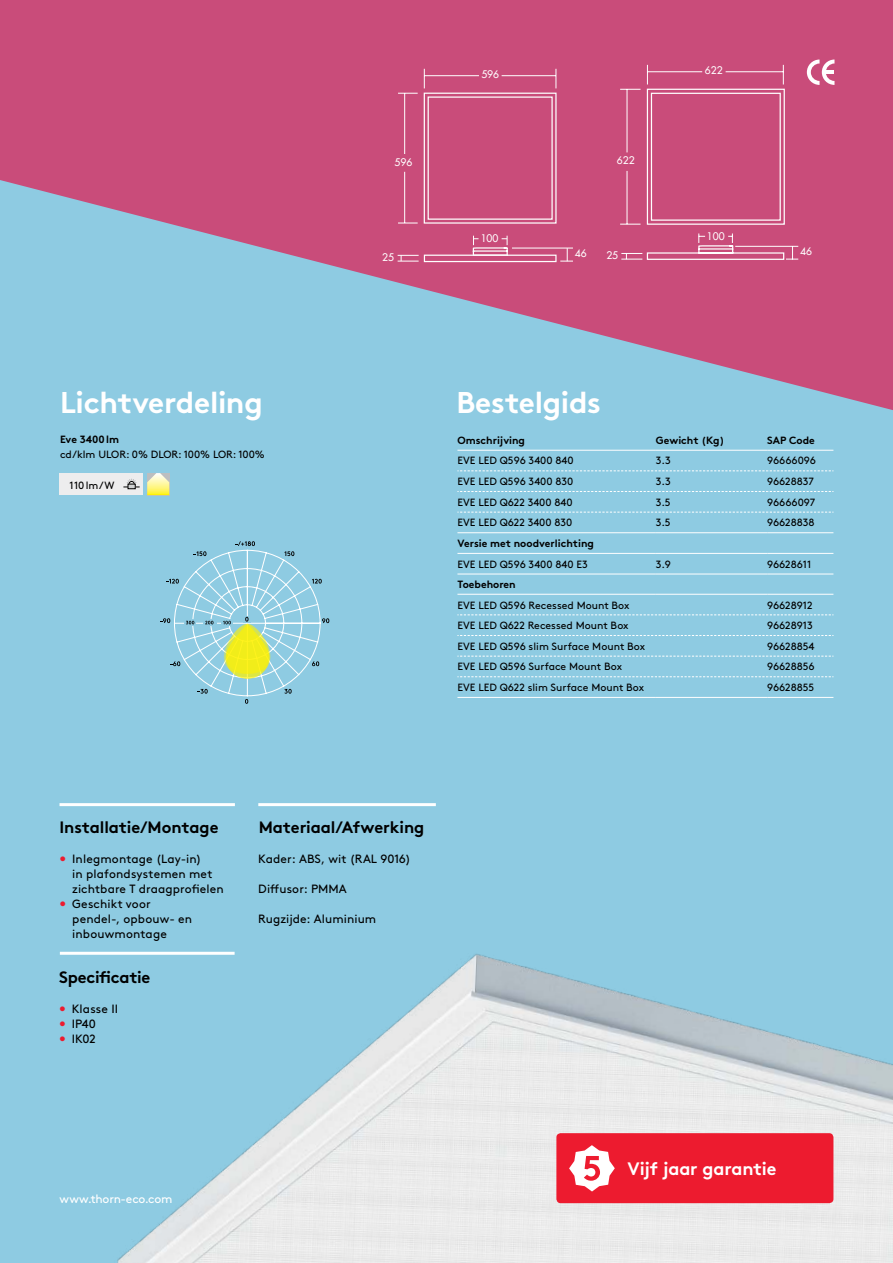
<style>
.page{position:relative;width:893px;height:1263px;background:#8ecbe2}
.page>*{position:absolute;margin:0;border:0;box-sizing:border-box;transform-origin:0 0}
.t1{font:700 30px "Brown";letter-spacing:-.01em;color:#fff}
.t2{font:700 18px "Brown";letter-spacing:-.01em;color:#fff}
.t3{font:700 16.5px "Brown";letter-spacing:-.01em;color:#000}
.t4{font:12px/15px "Brown";letter-spacing:.01em;color:#000}
.t5{font:12px "Brown";letter-spacing:-.015em;color:#fff}
.t6{font:10.5px "Brown";color:#000}
.t7{font:700 10.5px "Brown";color:#000}
.t8{font:500 10.2px "Futura LT Pro";color:#fff}
.s1{color:#ed1b2f}
</style>
<div class="page">
<svg style="left:0;top:0;width:893px;height:410px;fill:#c94c7a"></svg>
<img style="left:59px;top:951px;width:834px;height:312px">
<hr style="left:60px;top:803px;width:175px;height:3px;background:#fff">
<hr style="left:258px;top:803px;width:178px;height:3px;background:#fff">
<hr style="left:457px;top:450px;width:199px;height:1px;background:#fff">
<hr style="left:656px;top:450px;width:111px;height:1px;background:#fff">
<hr style="left:767px;top:450px;width:66px;height:1px;background:#fff">
<svg style="left:457px;top:470px;width:376px;height:1px"></svg>
<svg style="left:457px;top:491px;width:376px;height:1px"></svg>
<svg style="left:457px;top:512px;width:376px;height:1px"></svg>
<svg style="left:457px;top:614px;width:376px;height:1px"></svg>
<svg style="left:457px;top:635px;width:376px;height:1px"></svg>
<svg style="left:457px;top:656px;width:376px;height:1px"></svg>
<svg style="left:457px;top:676px;width:376px;height:1px"></svg>
<hr style="left:457px;top:553px;width:199px;height:1px;background:#fff">
<hr style="left:656px;top:553px;width:111px;height:1px;background:#fff">
<hr style="left:767px;top:553px;width:66px;height:1px;background:#fff">
<hr style="left:457px;top:594px;width:199px;height:1px;background:#fff">
<hr style="left:656px;top:594px;width:111px;height:1px;background:#fff">
<hr style="left:767px;top:594px;width:66px;height:1px;background:#fff">
<hr style="left:457px;top:574px;width:199px;height:1px;background:#fff">
<hr style="left:656px;top:574px;width:111px;height:1px;background:#fff">
<hr style="left:767px;top:574px;width:66px;height:1px;background:#fff">
<hr style="left:457px;top:697px;width:199px;height:1px;background:#fff">
<hr style="left:656px;top:697px;width:111px;height:1px;background:#fff">
<hr style="left:767px;top:697px;width:66px;height:1px;background:#fff">
<hr style="left:457px;top:532px;width:199px;height:1px;background:#fff">
<hr style="left:656px;top:532px;width:111px;height:1px;background:#fff">
<hr style="left:767px;top:532px;width:66px;height:1px;background:#fff">
<svg style="left:807px;top:60px;width:27px;height:25px"></svg>
<hr style="left:60px;top:952px;width:175px;height:3px;background:#fff">
<svg style="left:147px;top:473px;width:22px;height:22px"></svg>
<div style="left:60px;top:473px;width:67px;height:22px;background:#ededee"></div>
<div style="left:121px;top:473px;width:21px;height:22px;background:#ededee"></div>
<svg style="left:124px;top:479px;width:15px;height:10px"></svg>
<svg style="left:160px;top:541px;width:169px;height:163px"></svg>
<svg style="left:620px;top:65px;width:178px;height:195px;background:#cc5782"></svg>
<svg style="left:398px;top:69px;width:159px;height:155px;background:#cc5782"></svg>
<div style="left:424px;top:255px;width:133px;height:7px;border:1px solid #fff"></div>
<svg style="left:398px;top:255px;width:21px;height:7px"></svg>
<hr style="left:512px;top:248px;width:61px;height:1px;background:#fff">
<svg style="left:560px;top:248px;width:13px;height:14px"></svg>
<svg style="left:472px;top:236px;width:37px;height:20px"></svg>
<div style="left:556px;top:1133px;width:277px;height:70px;background:#ed1b2f;border-radius:4px"></div>
<svg style="left:569px;top:1145px;width:46px;height:46px"></svg>
<h1 class="t1" style="left:60px;top:378px;width:204px">Lichtverdeling</h1>
<p class="t7" style="left:60px;top:431px;width:60px">Eve 3400lm</p>
<p class="t6" style="left:60px;top:446px;width:206px">cd/klm ULOR: 0% DLOR: 100% LOR: 100%</p>
<p class="t6" style="left:70px;top:477px;width:46px">110lm/W</p>
<p class="t8" style="left:395px;top:155px;width:19px">596</p>
<p class="t8" style="left:382px;top:250px;width:13px">25</p>
<p class="t8" style="left:481px;top:67px;width:19px">596</p>
<p class="t8" style="left:481px;top:230px;width:19px">100</p>
<p class="t8" style="left:617px;top:153px;width:19px">622</p>
<p class="t8" style="left:575px;top:246px;width:13px">46</p>
<p class="t8" style="left:606px;top:248px;width:13px">25</p>
<p class="t8" style="left:705px;top:63px;width:19px">622</p>
<p class="t8" style="left:707px;top:228px;width:19px">100</p>
<p class="t8" style="left:800px;top:244px;width:13px">46</p>
<h1 class="t1" style="left:456px;top:378px;width:146px">Bestelgids</h1>
<p class="t7" style="left:457px;top:432px;width:69px">Omschrijving</p>
<p class="t7" style="left:656px;top:432px;width:70px">Gewicht (Kg)</p>
<p class="t7" style="left:767px;top:432px;width:49px">SAP Code</p>
<p class="t6" style="left:457px;top:453px;width:118px">EVE LED Q596 3400 840</p>
<p class="t6" style="left:656px;top:453px;width:17px">3.3</p>
<p class="t6" style="left:767px;top:453px;width:50px">96666096</p>
<p class="t6" style="left:457px;top:473px;width:117px">EVE LED Q596 3400 830</p>
<p class="t6" style="left:656px;top:473px;width:17px">3.3</p>
<p class="t6" style="left:767px;top:473px;width:48px">96628837</p>
<p class="t6" style="left:457px;top:494px;width:117px">EVE LED Q622 3400 840</p>
<p class="t6" style="left:656px;top:494px;width:16px">3.5</p>
<p class="t6" style="left:767px;top:494px;width:50px">96666097</p>
<p class="t6" style="left:457px;top:515px;width:117px">EVE LED Q622 3400 830</p>
<p class="t6" style="left:656px;top:515px;width:16px">3.5</p>
<p class="t6" style="left:767px;top:515px;width:49px">96628838</p>
<p class="t7" style="left:457px;top:534px;width:138px">Versie met noodverlichting</p>
<p class="t6" style="left:457px;top:556px;width:132px">EVE LED Q596 3400 840 E3</p>
<p class="t6" style="left:656px;top:556px;width:17px">3.9</p>
<p class="t6" style="left:767px;top:556px;width:46px">96628611</p>
<p class="t7" style="left:457px;top:576px;width:60px">Toebehoren</p>
<p class="t6" style="left:457px;top:597px;width:174px">EVE LED Q596 Recessed Mount Box</p>
<p class="t6" style="left:767px;top:597px;width:47px">96628912</p>
<p class="t6" style="left:457px;top:617px;width:173px">EVE LED Q622 Recessed Mount Box</p>
<p class="t6" style="left:767px;top:617px;width:47px">96628913</p>
<p class="t6" style="left:457px;top:638px;width:189px">EVE LED Q596 slim Surface Mount Box</p>
<p class="t6" style="left:767px;top:638px;width:49px">96628854</p>
<p class="t6" style="left:457px;top:659px;width:166px">EVE LED Q596 Surface Mount Box</p>
<p class="t6" style="left:767px;top:659px;width:49px">96628856</p>
<p class="t6" style="left:457px;top:679px;width:188px">EVE LED Q622 slim Surface Mount Box</p>
<p class="t6" style="left:767px;top:679px;width:49px">96628855</p>
<h3 class="t3" style="left:60px;top:814px;width:160px">Installatie/Montage</h3>
<h3 class="t3" style="left:259px;top:814px;width:167px">Materiaal/Afwerking</h3>
<p class="t4" style="left:258px;top:850px;width:154px">Kader: ABS, wit (RAL 9016)</p>
<p class="t4" style="left:258px;top:880px;width:90px">Diffusor: PMMA</p>
<p class="t4" style="left:258px;top:910px;width:120px">Rugzijde: Aluminium</p>
<p class="t4" style="left:72px;top:850px;width:153px;text-indent:-13px"><span class="s1">•</span> Inlegmontage (Lay-in)<br>in plafondsystemen met zichtbare T draagprofielen</p>
<p class="t4" style="left:72px;top:895px;width:121px;text-indent:-13px"><span class="s1">•</span> Geschikt voor pendel-, opbouw- en inbouwmontage</p>
<h3 class="t3" style="left:59px;top:964px;width:93px">Specificatie</h3>
<p class="t4" style="left:59px;top:1000px;width:61px"><span class="s1">•</span> Klasse II</p>
<p class="t4" style="left:59px;top:1015px;width:38px"><span class="s1">•</span> IP40</p>
<p class="t4" style="left:59px;top:1030px;width:38px"><span class="s1">•</span> IK02</p>
<p class="t5" style="left:60px;top:1190px;width:114px">www.thorn-eco.com</p>
<h2 class="t2" style="left:627px;top:1154px;width:150px">Vijf jaar garantie</h2>
</div>
